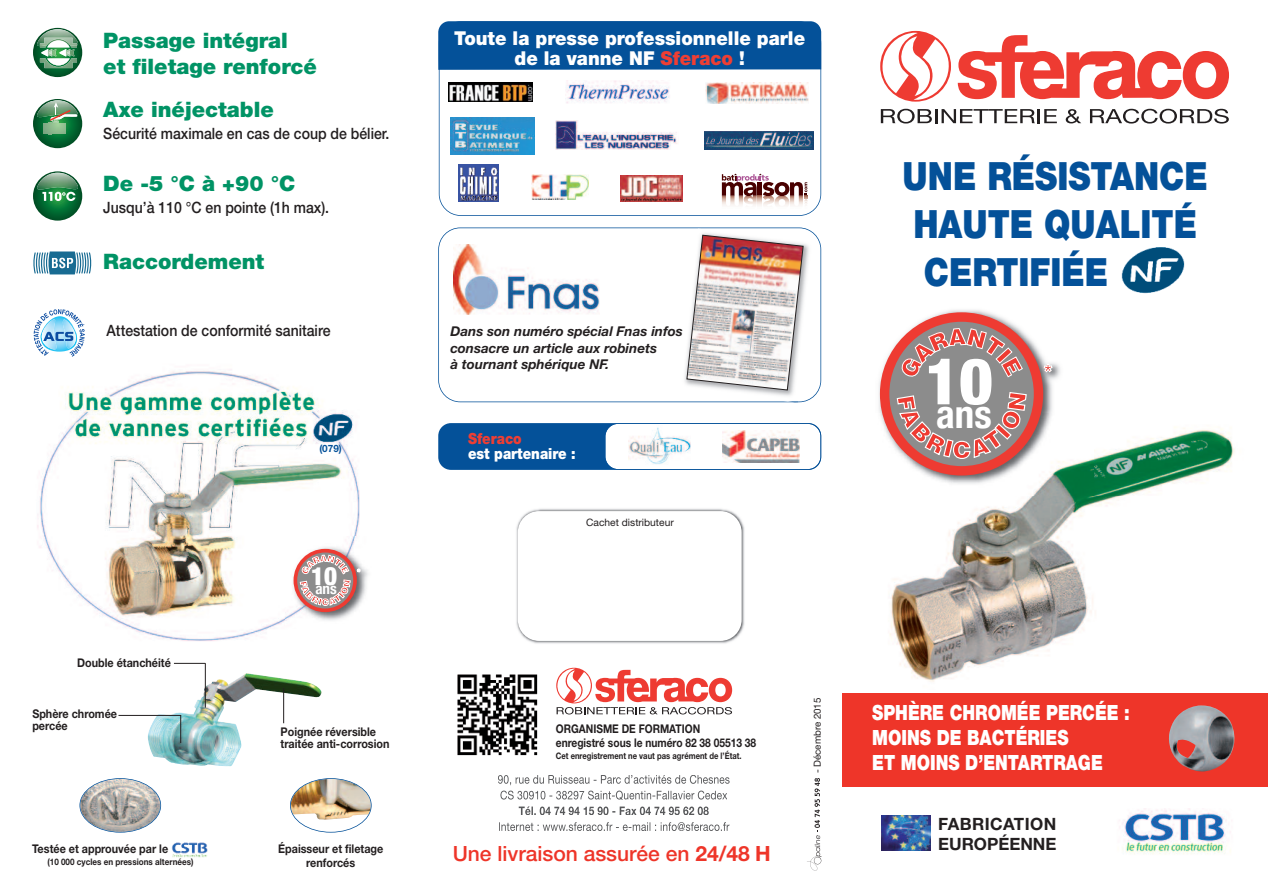
<style>
.page{position:relative;width:1268px;height:893px;background:#fff}
.page>*{position:absolute;margin:0;border:0;box-sizing:border-box;transform-origin:0 0}
.t1{font:900 condensed 64.35px "Helvetica Neue";color:#fff}
.t2{font:900 39px/48px "Helvetica Neue";color:#045199;scale:.85 1}
.t3{font:700 condensed 39px "Helvetica Neue";color:#fff}
.t4{font:900 condensed 24.9px "Helvetica Neue";color:#fff}
.t5{font:900 21.3px/25.7px "Helvetica Neue";color:#009365}
.t6{font:900 21px/25.2px "Helvetica Neue";color:#fff;scale:.8 1}
.t7{font:500 21px "Helvetica Neue";color:#ee3529}
.t8{font:900 19.2px/20.4px "Helvetica Neue";color:#fff;text-align:center;scale:.95 1}
.t9{font:900 17.4px "Helvetica";color:#ee3b32}
.t10{font:700 16.95px/20.4px "Helvetica Neue";color:#231f20}
.t11{font:500 15.6px "Helvetica Neue";color:#231f20;scale:.9 1}
.t12{font:900 15.3px "Helvetica Neue";color:#fff;scale:.88 1}
.t13{font:900 15.3px "Helvetica Neue";color:#ee3e34;scale:.88 1}
.t14{font:700 condensed 15.15px "Helvetica Neue";color:#fff}
.t15{font:italic 700 13.5px/16.2px "Helvetica Neue";color:#231f20}
.t16{font:700 12px/12px "Helvetica Neue";color:#231f20;scale:.9 1}
.t17{font:700 12px/14.4px "Helvetica Neue";color:#231f20;scale:.85 1}
.t18{font:10.2px "Helvetica Neue";color:#231f20}
.t19{font:700 10.05px "Helvetica Neue";color:#045199}
.t20{font:9.75px "Helvetica Neue";color:#231f20}
.t21{font:700 9px "Helvetica Neue";color:#231f20;scale:.85 1}
.t22{font:700 9px "Helvetica Neue";color:#231f20;scale:.9 1}
.s1{color:#ee3e34}
.s2{font-weight:700}
</style>
<div class="page">
<img style="left:889px;top:496px;width:231px;height:186px">
<img style="left:1093px;top:427px;width:142px;height:69px">
<img style="left:37px;top:369px;width:323px;height:272px">
<svg style="left:880px;top:31px;width:70px;height:71px"></svg>
<svg style="left:957px;top:35px;width:271px;height:64px"></svg>
<svg style="left:880px;top:109px;width:51px;height:15px"></svg>
<hr style="left:934px;top:109px;width:3px;height:14px;background:#231f20">
<svg style="left:941px;top:109px;width:115px;height:14px"></svg>
<svg style="left:1065px;top:109px;width:16px;height:14px"></svg>
<svg style="left:1090px;top:109px;width:138px;height:15px"></svg>
<svg style="left:807px;top:778px;width:14px;height:92px"></svg>
<img style="left:516px;top:508px;width:229px;height:136px">
<div style="left:517px;top:511px;width:224px;height:130px;background:#fff;border-radius:21px"></div>
<div style="left:438px;top:21px;width:383px;height:195px;border:2px solid #045199;border-radius:22px"></div>
<div style="left:438px;top:21px;width:383px;height:49px;background:#045199"></div>
<svg style="left:532px;top:82px;width:1px;height:20px"></svg>
<img style="left:448px;top:82px;width:84px;height:20px">
<img style="left:565px;top:80px;width:105px;height:24px">
<img style="left:705px;top:83px;width:103px;height:21px">
<div style="left:458px;top:164px;width:41px;height:38px;background:#3853a3"></div>
<img style="left:460px;top:167px;width:38px;height:34px">
<img style="left:555px;top:121px;width:123px;height:29px">
<img style="left:704px;top:131px;width:109px;height:19px">
<img style="left:620px;top:175px;width:62px;height:26px">
<svg style="left:721px;top:174px;width:86px;height:32px"></svg>
<img style="left:531px;top:175px;width:58px;height:25px">
<img style="left:450px;top:117px;width:84px;height:38px">
<div style="left:438px;top:423px;width:383px;height:47px;background:#045199;border-radius:13px"></div>
<div style="left:605px;top:424px;width:215px;height:45px;background:#fff;border-radius:13px"></div>
<div style="left:604px;top:423px;width:217px;height:47px;border:2px solid #045199;border-radius:14px"></div>
<img style="left:628px;top:425px;width:62px;height:39px">
<img style="left:722px;top:430px;width:77px;height:32px">
<svg style="left:33px;top:27px;width:50px;height:51px"></svg>
<svg style="left:33px;top:171px;width:50px;height:50px"></svg>
<img style="left:36px;top:173px;width:42px;height:17px">
<svg style="left:33px;top:309px;width:52px;height:48px"></svg>
<svg style="left:33px;top:99px;width:50px;height:50px"></svg>
<svg style="left:33px;top:251px;width:59px;height:24px"></svg>
<div style="left:438px;top:227px;width:383px;height:175px;border:2px solid #045199;border-radius:22px"></div>
<img style="left:453px;top:245px;width:146px;height:69px">
<img style="left:680px;top:229px;width:135px;height:172px">
<svg style="left:787px;top:401px;width:11px;height:2px"></svg>
<img style="left:686px;top:234px;width:117px;height:157px">
<img style="left:172px;top:842px;width:36px;height:15px">
<img style="left:147px;top:673px;width:175px;height:93px">
<hr style="left:118px;top:715px;width:63px;height:1px;background:#231f20">
<hr style="left:205px;top:663px;width:1px;height:45px;background:#231f20">
<hr style="left:283px;top:688px;width:1px;height:35px;background:#231f20">
<hr style="left:174px;top:663px;width:31px;height:1px;background:#231f20">
<img style="left:879px;top:310px;width:214px;height:186px">
<div style="left:879px;top:312px;width:163px;height:163px;background:#ee3b32;border-radius:50%"></div>
<div style="left:889px;top:322px;width:144px;height:144px;background:#8c8c8c;border-radius:50%"></div>
<svg style="left:1042px;top:363px;width:10px;height:10px"></svg>
<img style="left:285px;top:537px;width:83px;height:91px">
<svg style="left:293px;top:549px;width:64px;height:63px"></svg>
<svg style="left:297px;top:552px;width:56px;height:56px"></svg>
<svg style="left:498px;top:775px;width:86px;height:10px"></svg>
<svg style="left:500px;top:791px;width:84px;height:8px"></svg>
<svg style="left:518px;top:806px;width:127px;height:9px"></svg>
<svg style="left:499px;top:822px;width:97px;height:9px"></svg>
<img style="left:457px;top:674px;width:81px;height:82px">
<svg style="left:556px;top:668px;width:176px;height:46px"></svg>
<div style="left:842px;top:693px;width:425px;height:94px;background:#ee3529"></div>
<svg style="left:881px;top:815px;width:50px;height:36px"></svg>
<img style="left:1169px;top:705px;width:65px;height:67px">
<img style="left:881px;top:815px;width:49px;height:35px">
<img style="left:1119px;top:808px;width:112px;height:46px">
<img style="left:1121px;top:247px;width:64px;height:47px">
<img style="left:80px;top:779px;width:80px;height:53px;border-radius:50%">
<div style="left:79px;top:778px;width:82px;height:55px;border:2px solid #045199;border-radius:50%"></div>
<img style="left:291px;top:779px;width:80px;height:41px">
<div style="left:290px;top:778px;width:81px;height:55px;border:2px solid #045199;border-radius:50%"></div>
<svg style="left:180px;top:716px;width:1px;height:27px"></svg>
<svg style="left:899px;top:328px;width:124px;height:50px"></svg>
<svg style="left:895px;top:392px;width:132px;height:67px"></svg>
<svg style="left:300px;top:555px;width:51px;height:51px;background:#ad9f9e"></svg>
<h3 class="t5" style="left:103px;top:30px;width:215px">Passage intégral<br>et filetage renforcé</h3>
<h3 class="t5" style="left:103px;top:99px;width:172px">Axe inéjectable</h3>
<h3 class="t11" style="left:103px;top:128px;width:319px">Sécurité maximale en cas de coup de bélier.</h3>
<h3 class="t5" style="left:103px;top:173px;width:193px">De -5 °C à +90 °C</h3>
<h3 class="t11" style="left:103px;top:202px;width:252px">Jusqu’à 110 °C en pointe (1h max).</h3>
<h3 class="t5" style="left:103px;top:251px;width:162px">Raccordement</h3>
<h3 class="t11" style="left:107px;top:325px;width:250px">Attestation de conformité sanitaire</h3>
<p class="t19" style="left:319px;top:445px;width:24px">(079)</p>
<p class="t16" style="left:77px;top:658px;width:106px">Double étanchéité</p>
<p class="t16" style="left:32px;top:709px;width:96px">Sphère chromée percée</p>
<p class="t16" style="left:32px;top:844px;width:153px">Testée et approuvée par le</p>
<p class="t22" style="left:47px;top:859px;width:164px">(10 000 cycles en pressions alternées)</p>
<h3 class="t4" style="left:311px;top:560px;width:27px">10</h3>
<p class="t14" style="left:315px;top:579px;width:23px">ans</p>
<p class="t16" style="left:280px;top:726px;width:122px">Poignée réversible traitée anti-corrosion</p>
<p class="t16" style="left:278px;top:842px;width:118px;line-height:14.4px;text-align:center">Épaisseur et filetage renforcés</p>
<h3 class="t8" style="left:454px;top:29px;width:371px">Toute la presse professionnelle parle de la vanne NF <span class="s1">Sferaco</span> !</h3>
<p class="t15" style="left:450px;top:325px;width:234px">Dans son numéro spécial Fnas infos consacre un article aux robinets<br>à tournant sphérique NF.</p>
<p class="t13" style="left:468px;top:433px;width:63px">Sferaco</p>
<p class="t12" style="left:468px;top:448px;width:124px">est partenaire :</p>
<p class="t18" style="left:586px;top:518px;width:89px">Cachet distributeur</p>
<h2 class="t2" style="left:902px;top:155px;width:360px">UNE RÉSISTANCE<br>HAUTE QUALITÉ<br>CERTIFIÉE</h2>
<h1 class="t1" style="left:925px;top:342px;width:68px">10</h1>
<h2 class="t3" style="left:935px;top:391px;width:57px">ans</h2>
<h3 class="t9" style="left:1042px;top:361px;width:11px">*</h3>
<p class="t17" style="left:555px;top:722px;width:237px">ORGANISME DE FORMATION<br>enregistré sous le numéro 82 38 05513 38</p>
<p class="t21" style="left:555px;top:753px;width:220px">Cet enregistrement ne vaut pas agrément de l’État.</p>
<h3 class="t7" style="left:452px;top:846px;width:319px">Une livraison assurée en <span class="s2">24/48 H</span></h3>
<p class="t20" style="left:813px;top:773px;width:77px;rotate:-90deg">- Décembre 2015</p>
<h3 class="t6" style="left:872px;top:701px;width:323px">SPHÈRE CHROMÉE PERCÉE :<br>MOINS DE BACTÉRIES<br>ET MOINS D’ENTARTRAGE</h3>
<h3 class="t10" style="left:937px;top:815px;width:120px">FABRICATION<br>EUROPÉENNE</h3>
</div>
